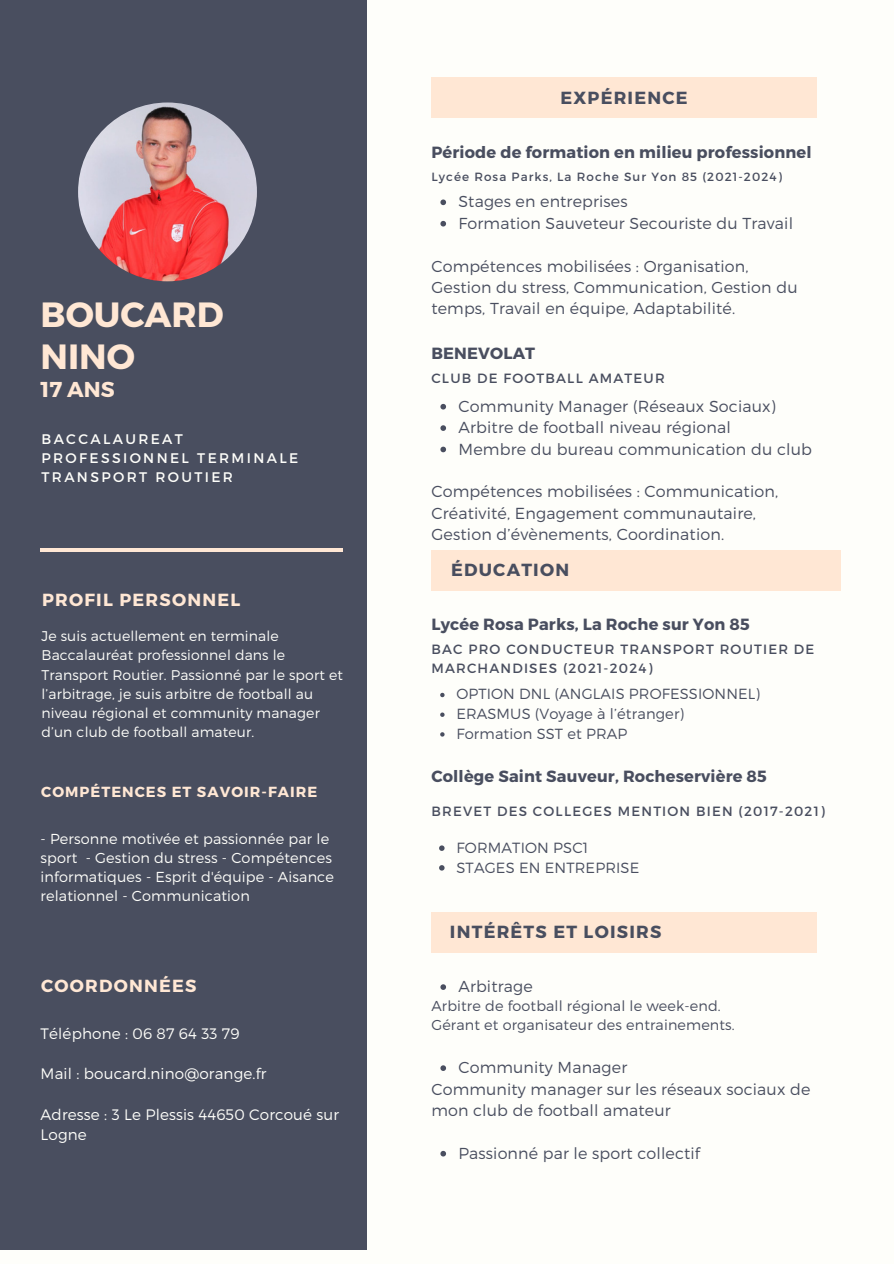
<style>
.page{position:relative;width:894px;height:1264px;background:#fff}
.page>*{position:absolute;margin:0;border:0;box-sizing:border-box;transform-origin:0 0}
.t1{font:700 34.95px/41.7px "Montserrat";color:#ffe7d4}
.t2{font:700 21.45px "Montserrat";color:#ffe7d4}
.t3{font:700 17.55px "Montserrat";letter-spacing:.07em;color:#494e5f}
.t4{font:700 17.55px "Montserrat";letter-spacing:.07em;color:#ffe7d4}
.t5{font:700 16.2px "Montserrat";letter-spacing:.01em;color:#494e5f}
.t6{font:300 15.9px/21.3px "Montserrat";letter-spacing:.01em;color:#494e5f}
.t7{font:300 15.15px/20.2px "Montserrat";letter-spacing:.01em;color:#fefefa}
.t8{font:300 14.7px "Montserrat";letter-spacing:.01em;color:#494e5f}
.t9{font:700 14.7px "Montserrat";letter-spacing:.07em;color:#ffe7d4}
.t10{font:300 14.4px/19.2px "Montserrat";letter-spacing:.01em;color:#fefefa}
.t11{font:300 14.4px/19.2px "Montserrat";letter-spacing:.01em;color:#494e5f}
.t12{font:300 14.1px/19.2px "Montserrat";letter-spacing:.01em;color:#fefefa}
.t13{font:13.95px/19.2px "Montserrat";letter-spacing:.17em;color:#fefefa}
.t14{font:13.35px/18.6px "Montserrat";letter-spacing:.09em;color:#494e5f}
.t15{font:11.85px "Montserrat";letter-spacing:.09em;color:#494e5f}
</style>
<div class="page">
<div style="left:0;top:0;width:893px;height:1263px;background:#fefefa"></div>
<div style="left:0;top:0;width:366px;height:1249px;background:#494e5f"></div>
<div style="left:431px;top:78px;width:385px;height:40px;background:#ffe7d4"></div>
<svg style="left:440px;top:199px;width:6px;height:6px"></svg>
<svg style="left:440px;top:221px;width:6px;height:5px"></svg>
<svg style="left:440px;top:404px;width:6px;height:5px"></svg>
<svg style="left:440px;top:425px;width:6px;height:6px"></svg>
<svg style="left:440px;top:446px;width:6px;height:6px"></svg>
<hr style="left:41px;top:548px;width:302px;height:3px;background:#ffe7d4">
<div style="left:431px;top:550px;width:409px;height:40px;background:#ffe7d4"></div>
<svg style="left:440px;top:692px;width:4px;height:5px"></svg>
<svg style="left:440px;top:712px;width:4px;height:5px"></svg>
<svg style="left:440px;top:732px;width:4px;height:4px"></svg>
<svg style="left:439px;top:845px;width:5px;height:5px"></svg>
<svg style="left:439px;top:865px;width:5px;height:5px"></svg>
<div style="left:431px;top:912px;width:385px;height:40px;background:#ffe7d4"></div>
<svg style="left:440px;top:984px;width:6px;height:5px"></svg>
<svg style="left:440px;top:1065px;width:6px;height:5px"></svg>
<svg style="left:440px;top:1150px;width:6px;height:6px"></svg>
<img style="left:78px;top:102px;width:179px;height:179px;border-radius:50%">
<p class="t1" style="left:41px;top:292px;width:185px">BOUCARD<br>NINO</p>
<p class="t2" style="left:41px;top:375px;width:75px">17 ANS</p>
<h5 class="t13" style="left:41px;top:429px;width:258px">BACCALAUREAT<br>PROFESSIONNEL TERMINALE<br>TRANSPORT ROUTIER</h5>
<h5 class="t4" style="left:42px;top:588px;width:199px">PROFIL PERSONNEL</h5>
<h5 class="t12" style="left:41px;top:626px;width:303px">Je suis actuellement en terminale Baccalauréat professionnel dans le Transport Routier. Passionné par le sport et l’arbitrage, je suis arbitre de football au niveau régional et community manager d’un club de football amateur.</h5>
<h2 class="t9" style="left:41px;top:781px;width:277px">COMPÉTENCES ET SAVOIR-FAIRE</h2>
<h6 class="t10" style="left:41px;top:828px;width:295px">- Personne motivée et passionnée par le sport - Gestion du stress - Compétences informatiques - Esprit d'équipe - Aisance relationnel - Communication</h6>
<h5 class="t4" style="left:41px;top:974px;width:157px">COORDONNÉES</h5>
<h5 class="t7" style="left:41px;top:1022px;width:200px">Téléphone : 06 87 64 33 79</h5>
<h5 class="t7" style="left:41px;top:1062px;width:227px">Mail : boucard.nino@orange.fr</h5>
<h5 class="t7" style="left:41px;top:1103px;width:300px">Adresse : 3 Le Plessis 44650 Corcoué sur<br>Logne</h5>
<h3 class="t3" style="left:560px;top:86px;width:128px">EXPÉRIENCE</h3>
<h1 class="t5" style="left:431px;top:141px;width:381px">Période de formation en milieu professionnel</h1>
<h6 class="t6" style="left:458px;top:190px;width:171px">Stages en entreprises</h6>
<h2 class="t6" style="left:458px;top:212px;width:336px">Formation Sauveteur Secouriste du Travail</h2>
<p class="t6" style="left:431px;top:254px;width:367px">Compétences mobilisées : Organisation,<br>Gestion du stress, Communication, Gestion du temps, Travail en équipe, Adaptabilité.</p>
<h4 class="t15" style="left:431px;top:169px;width:352px">Lycée Rosa Parks, La Roche Sur Yon 85 (2021-2024)</h4>
<h5 class="t5" style="left:431px;top:342px;width:105px">BENEVOLAT</h5>
<h2 class="t14" style="left:431px;top:369px;width:235px">CLUB DE FOOTBALL AMATEUR</h2>
<h2 class="t6" style="left:458px;top:394px;width:319px">Community Manager (Réseaux Sociaux)</h2>
<h5 class="t6" style="left:458px;top:416px;width:274px">Arbitre de football niveau régional</h5>
<h5 class="t6" style="left:458px;top:437px;width:355px">Membre du bureau communication du club</h5>
<h5 class="t6" style="left:431px;top:480px;width:348px">Compétences mobilisées : Communication,<br>Créativité, Engagement communautaire,<br>Gestion d’évènements, Coordination.</h5>
<h5 class="t3" style="left:451px;top:558px;width:120px">ÉDUCATION</h5>
<h2 class="t5" style="left:431px;top:614px;width:320px">Lycée Rosa Parks, La Roche sur Yon 85</h2>
<h5 class="t14" style="left:431px;top:639px;width:384px">BAC PRO CONDUCTEUR TRANSPORT ROUTIER DE<br>MARCHANDISES (2021-2024)</h5>
<h3 class="t8" style="left:456px;top:684px;width:305px">OPTION DNL (ANGLAIS PROFESSIONNEL)</h3>
<h6 class="t8" style="left:456px;top:704px;width:229px">ERASMUS (Voyage à l’étranger)</h6>
<h5 class="t8" style="left:456px;top:724px;width:172px">Formation SST et PRAP</h5>
<h5 class="t5" style="left:431px;top:766px;width:337px">Collège Saint Sauveur, Rocheservière 85</h5>
<h5 class="t14" style="left:431px;top:801px;width:395px">BREVET DES COLLEGES MENTION BIEN (2017-2021)</h5>
<h3 class="t8" style="left:456px;top:838px;width:133px">FORMATION PSC1</h3>
<h6 class="t8" style="left:456px;top:858px;width:184px">STAGES EN ENTREPRISE</h6>
<h5 class="t3" style="left:450px;top:920px;width:213px">INTÉRÊTS ET LOISIRS</h5>
<h2 class="t6" style="left:458px;top:975px;width:76px">Arbitrage</h2>
<h5 class="t11" style="left:431px;top:995px;width:305px">Arbitre de football régional le week-end.<br>Gérant et organisateur des entrainements.</h5>
<h5 class="t6" style="left:458px;top:1056px;width:170px">Community Manager</h5>
<h5 class="t6" style="left:431px;top:1077px;width:380px">Community manager sur les réseaux sociaux de mon club de football amateur</h5>
<h5 class="t6" style="left:458px;top:1141px;width:243px">Passionné par le sport collectif</h5>
</div>
